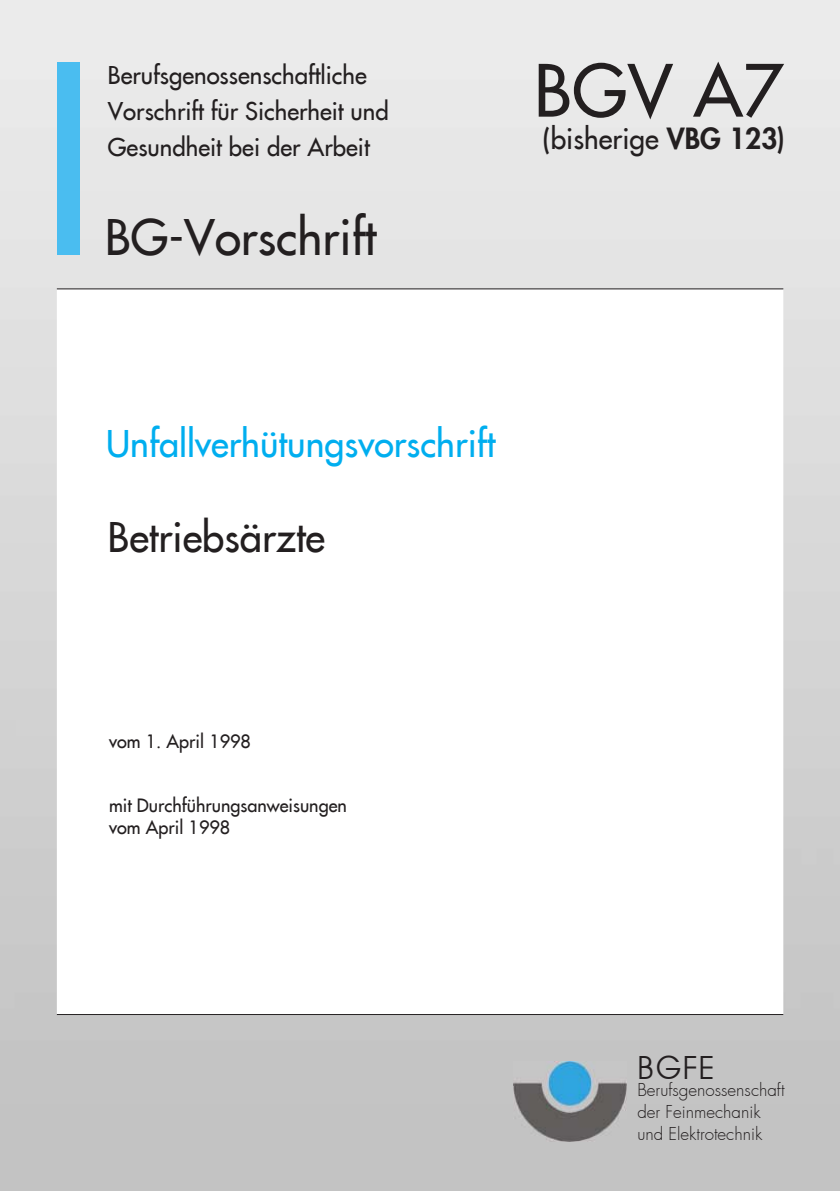
<style>
.page{position:relative;width:840px;height:1191px;background:#fff}
.page>*{position:absolute;margin:0;border:0;box-sizing:border-box;transform-origin:0 0}
.t1{font:70px "Futura";color:#231f20}
.t2{font:48px "Futura";color:#231f20}
.t3{font:40px "Futura";color:#231f20}
.t4{font:36px "Futura";color:#00aeef}
.t5{font:32px "Avant Garde";color:#231f20}
.t6{font:28px "Futura";color:#231f20}
.t7{font:24px/36px "Futura";color:#231f20}
.t8{font:18px/21.6px "Futura";color:#231f20}
.t9{font:300 17px "Futura";color:#231f20}
.s1{font-weight:800}
</style>
<div class="page">
<img style="left:0;top:0;width:839px;height:1190px">
<div style="left:58px;top:290px;width:724px;height:724px;background:#fff"></div>
<div style="left:57px;top:62px;width:23px;height:193px;background:#4abdf0"></div>
<hr style="left:57px;top:288px;width:725px;height:1px;background:#231f20">
<hr style="left:57px;top:1014px;width:725px;height:1px;background:#231f20">
<img style="left:513px;top:1061px;width:113px;height:80px">
<p class="t7" style="left:108px;top:57px;width:282px">Berufsgenossenschaftliche<br>Vorschrift für Sicherheit und<br>Gesundheit bei der Arbeit</p>
<p class="t1" style="left:534px;top:47px;width:250px">BGV A7</p>
<p class="t6" style="left:542px;top:121px;width:244px">(bisherige <span class="s1">VBG 123)</span></p>
<p class="t2" style="left:105px;top:207px;width:273px">BG-Vorschrift</p>
<p class="t4" style="left:106px;top:421px;width:390px">Unfallverhütungsvorschrift</p>
<p class="t3" style="left:108px;top:512px;width:219px">Betriebsärzte</p>
<p class="t8" style="left:109px;top:730px;width:143px">vom 1. April 1998</p>
<p class="t8" style="left:109px;top:795px;width:239px">mit Durchführungsanweisungen vom April 1998</p>
<p class="t5" style="left:636px;top:1048px;width:80px">BGFE</p>
<p class="t9" style="left:637px;top:1079px;width:149px">Berufsgenossenschaft</p>
<p class="t9" style="left:637px;top:1101px;width:125px">der Feinmechanik</p>
<p class="t9" style="left:637px;top:1123px;width:126px">und Elektrotechnik</p>
</div>
